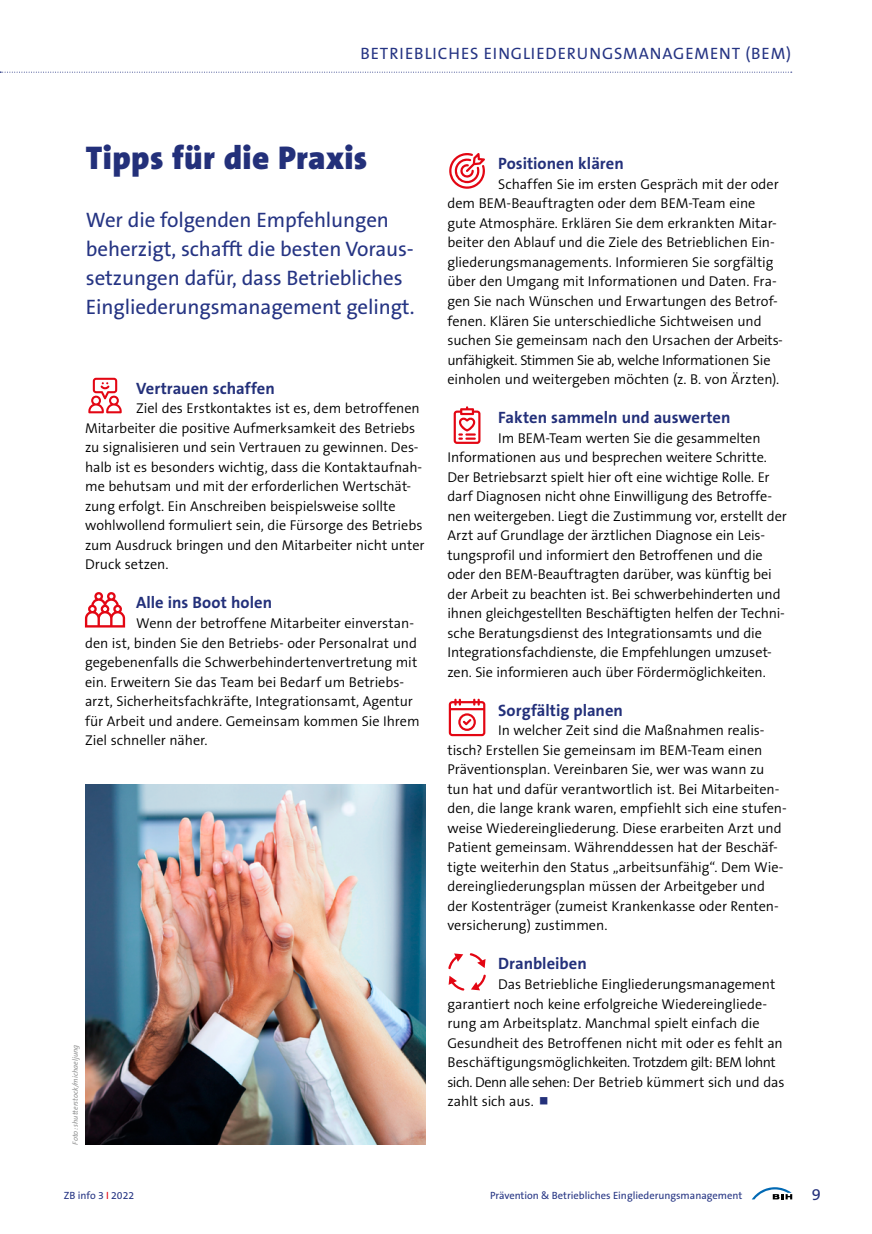
<style>
.page{position:relative;width:872px;height:1234px;background:#fff}
.page>*{position:absolute;margin:0;border:0;box-sizing:border-box;transform-origin:0 0}
.HL_Black_blau_22pt_H{font:900 33px "The Sans B W9";letter-spacing:.01em;color:#23307a}
.SL_Vorspann_Plain_14{font:21px/29.2px "The Sans B W5 Plain";letter-spacing:-.005em;color:#253483}
.Fließtext_H3{font:700 16.5px "The Sans B W7";color:#23307a}
.t1{font:16.5px "The Sans B W5 Plain";letter-spacing:.055em;color:#253483}
.t2{font:16.5px "The Sans B W5 Plain";color:#23307a}
.P_Fließtext_semi_lig{font:300 14.25px/19.5px "The Sans B W4";letter-spacing:-.005em;color:#000}
.t3{font:10.5px "The Sans B W5 Plain";color:#253483}
.t4{font:italic 7.5px "The Sans B W5 Plain";color:#919292}
.s1{color:#e3000f}
</style>
<div class="page">
<img style="left:85px;top:784px;width:340px;height:360px">
<svg style="left:0;top:72px;width:791px;height:1px"></svg>
<svg style="left:88px;top:377px;width:34px;height:36px"></svg>
<svg style="left:85px;top:592px;width:40px;height:35px"></svg>
<svg style="left:453px;top:406px;width:27px;height:38px"></svg>
<svg style="left:449px;top:698px;width:36px;height:38px"></svg>
<svg style="left:448px;top:953px;width:38px;height:38px"></svg>
<svg style="left:449px;top:153px;width:36px;height:36px"></svg>
<svg style="left:752px;top:1187px;width:40px;height:12px"></svg>
<p class="t1" style="left:360px;top:43px;width:432px">BETRIEBLICHES EINGLIEDERUNGSMANAGEMENT (BEM)</p>
<h2 class="HL_Black_blau_22pt_H" style="left:86px;top:137px;width:283px">Tipps für die Praxis</h2>
<p class="SL_Vorspann_Plain_14" style="left:86px;top:205px;width:330px">Wer die folgenden Empfehlungen beherzigt, schafft die besten Voraus&shy;setzungen dafür, dass Betriebliches Eingliederungsmanagement gelingt.</p>
<h3 class="Fließtext_H3" style="left:136px;top:377px;width:140px">Vertrauen schaffen</h3>
<p class="P_Fließtext_semi_lig" style="left:85px;top:399px;width:341px;text-indent:51px">Ziel des Erstkontaktes ist es, dem betroffenen Mitarbeiter die positive Aufmerksamkeit des Betriebs zu signalisieren und sein Vertrauen zu gewinnen. Des&shy;halb ist es besonders wichtig, dass die Kontaktaufnah&shy;me behutsam und mit der erforderlichen Wertschät&shy;zung erfolgt. Ein Anschreiben beispielsweise sollte wohlwollend formuliert sein, die Fürsorge des Betriebs zum Ausdruck bringen und den Mitarbeiter nicht unter Druck setzen.</p>
<h3 class="Fließtext_H3" style="left:136px;top:592px;width:137px">Alle ins Boot holen</h3>
<p class="P_Fließtext_semi_lig" style="left:85px;top:613px;width:336px;text-indent:51px">Wenn der betroffene Mitarbeiter einverstan&shy;den ist, binden Sie den Betriebs- oder Personalrat und gegebenenfalls die Schwerbehindertenvertretung mit ein. Erweitern Sie das Team bei Bedarf um Betriebs&shy;arzt, Sicherheitsfachkräfte, Integrationsamt, Agentur für Arbeit und andere. Gemeinsam kommen Sie Ihrem Ziel schneller näher.</p>
<p class="t4" style="left:71px;top:1144px;width:101px;rotate:-90deg">Foto: shutterstock/michaeljung</p>
<h3 class="Fließtext_H3" style="left:498px;top:153px;width:127px">Positionen klären</h3>
<p class="P_Fließtext_semi_lig" style="left:447px;top:174px;width:337px;text-indent:51px">Schaffen Sie im ersten Gespräch mit der oder dem BEM-Beauftragten oder dem BEM-Team eine gute Atmosphäre. Erklären Sie dem erkrankten Mitar&shy;beiter den Ablauf und die Ziele des Betrieblichen Ein&shy;gliederungsmanagements. Informieren Sie sorgfältig über den Umgang mit Informationen und Daten. Fra&shy;gen Sie nach Wünschen und Erwartungen des Betrof&shy;fenen. Klären Sie unterschiedliche Sichtweisen und suchen Sie gemeinsam nach den Ursachen der Arbeits&shy;unfähigkeit. Stimmen Sie ab, welche Informationen Sie einholen und weitergeben möchten (z. B. von Ärzten).</p>
<h3 class="Fließtext_H3" style="left:498px;top:407px;width:234px">Fakten sammeln und auswerten</h3>
<p class="P_Fließtext_semi_lig" style="left:447px;top:428px;width:341px;text-indent:51px">Im BEM-Team werten Sie die gesammelten Informationen aus und besprechen weitere Schritte.<br>Der Betriebsarzt spielt hier oft eine wichtige Rolle. Er darf Diagnosen nicht ohne Einwilligung des Betroffe&shy;nen weitergeben. Liegt die Zustimmung vor, erstellt der Arzt auf Grundlage der ärztlichen Diagnose ein Leis&shy;tungsprofil und informiert den Betroffenen und die oder den BEM-Beauftragten darüber, was künftig bei der Arbeit zu beachten ist. Bei schwerbehinderten und ihnen gleichgestellten Beschäftigten helfen der Techni&shy;sche Beratungsdienst des Integrationsamts und die Integrationsfachdienste, die Empfehlungen umzuset&shy;zen. Sie informieren auch über Fördermöglichkeiten.</p>
<h3 class="Fließtext_H3" style="left:498px;top:699px;width:126px">Sorgfältig planen</h3>
<p class="P_Fließtext_semi_lig" style="left:447px;top:720px;width:341px;text-indent:51px">In welcher Zeit sind die Maßnahmen realis&shy;tisch? Erstellen Sie gemeinsam im BEM-Team einen Präventionsplan. Vereinbaren Sie, wer was wann zu tun hat und dafür verantwortlich ist. Bei Mitarbeiten&shy;den, die lange krank waren, empfiehlt sich eine stufen&shy;weise Wiedereingliederung. Diese erarbeiten Arzt und Patient gemeinsam. Währenddessen hat der Beschäf&shy;tigte weiterhin den Status „arbeitsunfähig“. Dem Wie&shy;dereingliederungsplan müssen der Arbeitgeber und der Kostenträger (zumeist Krankenkasse oder Renten&shy;versicherung) zustimmen.</p>
<h3 class="Fließtext_H3" style="left:498px;top:953px;width:90px">Dranbleiben</h3>
<p class="P_Fließtext_semi_lig" style="left:447px;top:974px;width:338px;text-indent:51px">Das Betriebliche Eingliederungsmanagement garantiert noch keine erfolgreiche Wiedereingliede&shy;rung am Arbeitsplatz. Manchmal spielt einfach die Gesundheit des Betroffenen nicht mit oder es fehlt an Beschäftigungsmöglichkeiten. Trotzdem gilt: BEM lohnt sich. Denn alle sehen: Der Betrieb kümmert sich und das zahlt sich aus.</p>
<p class="t3" style="left:64px;top:1188px;width:72px">ZB info 3 <span class="s1">I</span> 2022</p>
<p class="t3" style="left:490px;top:1188px;width:254px">Prävention &amp; Betriebliches Eingliederungsmanagement</p>
<p class="t2" style="left:812px;top:1182px;width:11px">9</p>
</div>
